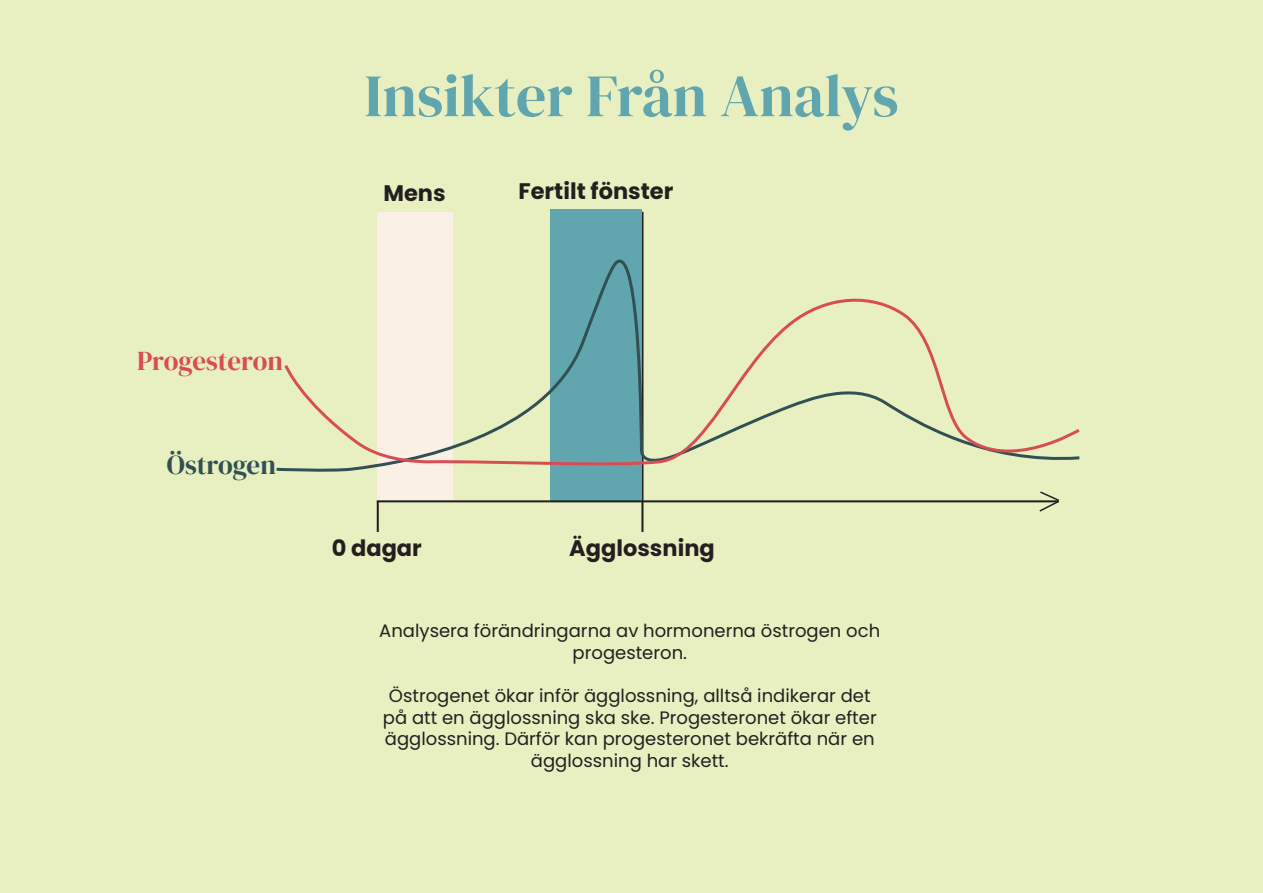
<style>
.page{position:relative;width:1263px;height:893px;background:#e8f0c1}
.page>*{position:absolute;margin:0;border:0;box-sizing:border-box;transform-origin:0 0}
.t1{font:60px "DM Serif Display";letter-spacing:-.005em;color:#61a5ae}
.t2{font:27px "DM Serif Display";color:#d84d52}
.t3{font:27px "DM Serif Display";color:#324f53}
.t4{font:700 22.5px "Poppins";color:#231f20}
.t5{font:18px/21.6px "Poppins";color:#231f20;text-align:center}
</style>
<div class="page">
<hr style="left:641px;top:212px;width:2px;height:320px;background:#231f20">
<div style="left:550px;top:209px;width:91px;height:292px;background:#61a5ae"></div>
<div style="left:377px;top:212px;width:75px;height:288px;background:#fbf0e5"></div>
<hr style="left:377px;top:500px;width:682px;height:2px;background:#231f20">
<svg style="left:283px;top:289px;width:797px;height:187px"></svg>
<hr style="left:377px;top:501px;width:2px;height:31px;background:#231f20">
<svg style="left:1038px;top:491px;width:21px;height:21px"></svg>
<p class="t1" style="left:364px;top:61px;width:536px">Insikter Från Analys</p>
<p class="t4" style="left:383px;top:180px;width:64px">Mens</p>
<p class="t4" style="left:518px;top:178px;width:156px">Fertilt fönster</p>
<p class="t2" style="left:137px;top:346px;width:147px">Progesteron</p>
<p class="t3" style="left:167px;top:450px;width:110px">Östrogen</p>
<p class="t4" style="left:332px;top:535px;width:92px">0 dagar</p>
<p class="t4" style="left:569px;top:535px;width:147px">Ägglossning</p>
<p class="t5" style="left:379px;top:620px;width:502px">Analysera förändringarna av hormonerna östrogen och progesteron.</p>
<p class="t5" style="left:383px;top:685px;width:495px">Östrogenet ökar inför ägglossning, alltså indikerar det på att en ägglossning ska ske. Progesteronet ökar efter ägglossning. Därför kan progesteronet bekräfta när en ägglossning har skett.</p>
</div>
